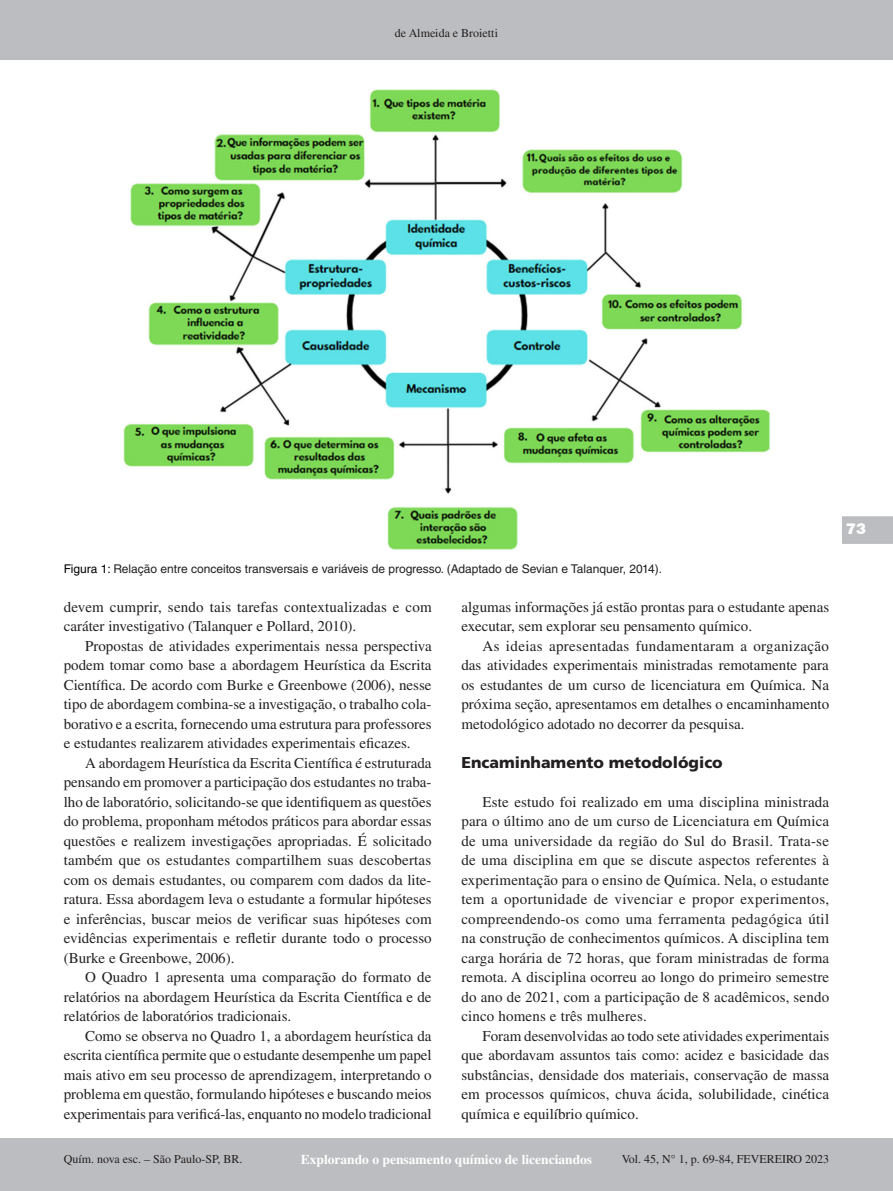
<style>
.page{position:relative;width:893px;height:1191px;background:#fff}
.page>*{position:absolute;margin:0;border:0;box-sizing:border-box;transform-origin:0 0}
.Sessão{font:900 15.75px "Frutiger LT Std";color:#231f20}
.t1{font:15px/19.5px "Times LT Std";color:#231f20;text-align:justify}
.t2{font:900 15px "Swiss 721 BT";color:#fff}
.t3{font:700 13.5px "Times LT Std";color:#fff}
.Figura{font:12px "Helvetica LT Std";color:#231f20}
.t4{font:12px "Times LT Std";color:#231f20}
.s1{color:#000}
</style>
<div class="page">
<div style="left:0;top:0;width:893px;height:60px;background:#bcbdc0"></div>
<div style="left:0;top:1138px;width:893px;height:53px;background:#bcbdc0"></div>
<svg style="left:842px;top:516px;width:51px;height:28px"></svg>
<img style="left:123px;top:89px;width:647px;height:461px">
<p class="t4" style="left:395px;top:27px;width:104px">de Almeida e Broietti</p>
<p class="Figura" style="left:64px;top:561px;width:600px"><span class="s1">Figura 1:</span> Relação entre conceitos transversais e variáveis de progresso. (Adaptado de Sevian e Talanquer, 2014).</p>
<p class="t1" style="left:64px;top:597px;width:370px">devem cumprir, sendo tais tarefas contextualizadas e com caráter investigativo (Talanquer e Pollard, 2010).</p>
<p class="t1" style="left:64px;top:636px;width:369px;text-indent:21px">Propostas de atividades experimentais nessa perspectiva podem tomar como base a abordagem Heurística da Escrita Científica. De acordo com Burke e Greenbowe (2006), nesse tipo de abordagem combina-se a investigação, o trabalho cola&shy;borativo e a escrita, fornecendo uma estrutura para professores e estudantes realizarem atividades experimentais eficazes.</p>
<p class="t1" style="left:64px;top:753px;width:370px;text-indent:21px">A abordagem Heurística da Escrita Científica é estruturada pensando em promover a participação dos estudantes no traba&shy;lho de laboratório, solicitando-se que identifiquem as questões do problema, proponham métodos práticos para abordar essas questões e realizem investigações apropriadas. É solicitado também que os estudantes compartilhem suas descobertas com os demais estudantes, ou comparem com dados da lite&shy;ratura. Essa abordagem leva o estudante a formular hipóteses e inferências, buscar meios de verificar suas hipóteses com evidências experimentais e refletir durante todo o processo (Burke e Greenbowe, 2006).</p>
<p class="t1" style="left:64px;top:967px;width:369px;text-indent:21px">O Quadro 1 apresenta uma comparação do formato de relatórios na abordagem Heurística da Escrita Científica e de relatórios de laboratórios tradicionais.</p>
<p class="t1" style="left:64px;top:1026px;width:370px;text-indent:21px">Como se observa no Quadro 1, a abordagem heurística da escrita científica permite que o estudante desempenhe um papel mais ativo em seu processo de aprendizagem, interpretando o problema em questão, formulando hipóteses e buscando meios experimentais para verificá-las, enquanto no modelo tradicional</p>
<p class="t1" style="left:461px;top:597px;width:369px">algumas informações já estão prontas para o estudante apenas executar, sem explorar seu pensamento químico.</p>
<p class="t1" style="left:461px;top:636px;width:369px;text-indent:21px">As ideias apresentadas fundamentaram a organização das atividades experimentais ministradas remotamente para os estudantes de um curso de licenciatura em Química. Na próxima seção, apresentamos em detalhes o encaminhamento metodológico adotado no decorrer da pesquisa.</p>
<p class="Sessão" style="left:461px;top:753px;width:263px">Encaminhamento metodológico</p>
<p class="t1" style="left:461px;top:792px;width:369px;text-indent:21px">Este estudo foi realizado em uma disciplina ministrada para o último ano de um curso de Licenciatura em Química de uma universidade da região do Sul do Brasil. Trata-se de uma disciplina em que se discute aspectos referentes à experimentação para o ensino de Química. Nela, o estudante tem a oportunidade de vivenciar e propor experimentos, compreendendo-os como uma ferramenta pedagógica útil na construção de conhecimentos químicos. A disciplina tem carga horária de 72 horas, que foram ministradas de forma remota. A disciplina ocorreu ao longo do primeiro semestre do ano de 2021, com a participação de 8 acadêmicos, sendo cinco homens e três mulheres.</p>
<p class="t1" style="left:461px;top:1026px;width:369px;text-indent:21px">Foram desenvolvidas ao todo sete atividades experimentais que abordavam assuntos tais como: acidez e basicidade das substâncias, densidade dos materiais, conservação de massa em processos químicos, chuva ácida, solubilidade, cinética química e equilíbrio químico.</p>
<p class="t4" style="left:64px;top:1152px;width:180px">Quím. nova esc. – São Paulo-SP, BR.</p>
<p class="t3" style="left:301px;top:1151px;width:293px">Explorando o pensamento químico de licenciandos</p>
<p class="t4" style="left:622px;top:1152px;width:209px">Vol. 45, N° 1, p. 69-84, FEVEREIRO 2023</p>
<p class="t2" style="left:846px;top:519px;width:21px">73</p>
</div>
